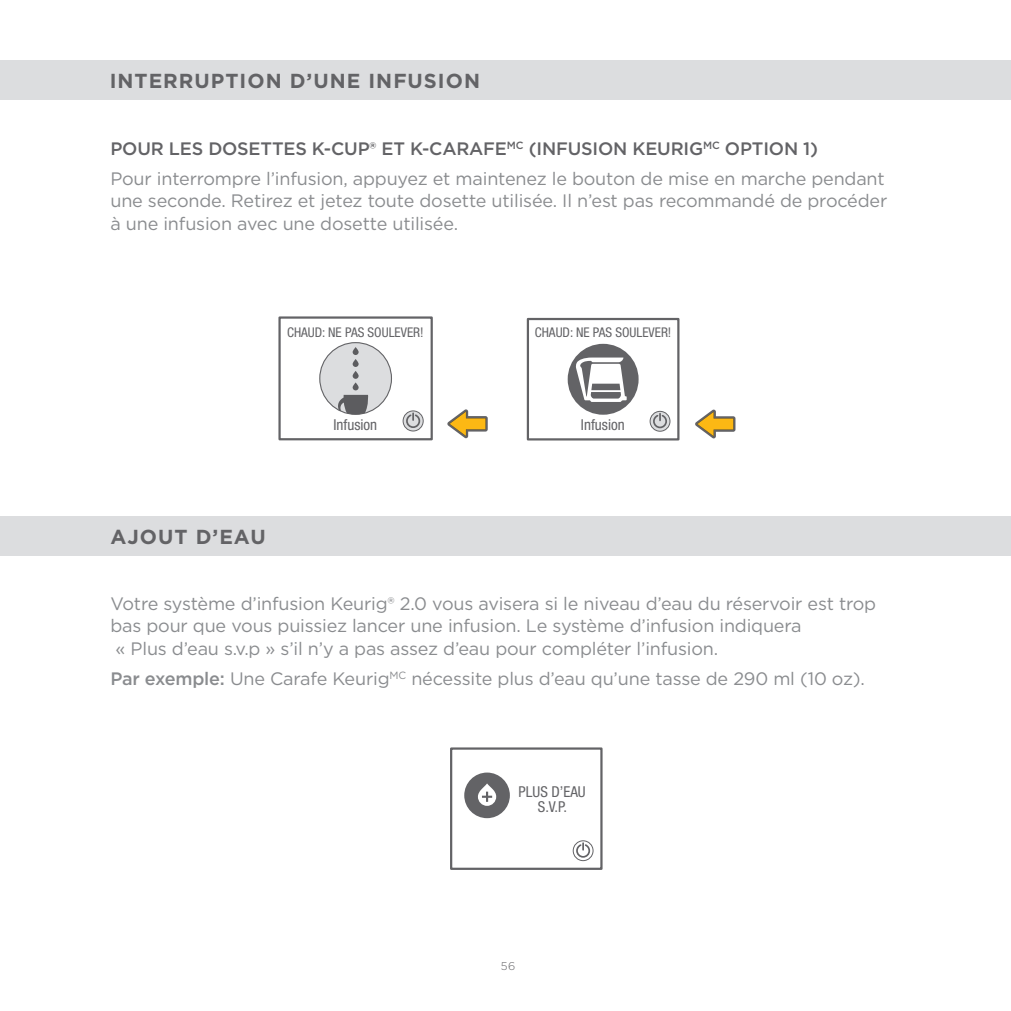
<style>
.page{position:relative;width:1011px;height:1011px;background:#fff}
.page>*{position:absolute;margin:0;border:0;box-sizing:border-box;transform-origin:0 0}
.t1{font:700 20.25px "Gotham";letter-spacing:.05em;color:#636366}
.t2{font:18px/22.5px "Gotham";letter-spacing:-.01em;color:#8a8c8f}
.t3{font:condensed 15.08px/15.1px "Helvetica Neue LT Std";color:#636366;text-align:center}
.t4{font:condensed 13.28px "Helvetica Neue LT Std";color:#636366}
.t5{font:300 11.25px "Gotham";color:#636366}
.s1{font-weight:500;color:#636366}
.s2{font-weight:500}
</style>
<div class="page">
<div style="left:0;top:60px;width:1010px;height:39px;background:#dcdddf"></div>
<svg style="left:447px;top:409px;width:40px;height:29px"></svg>
<div style="left:278px;top:316px;width:155px;height:124px;border:2px solid #636366"></div>
<div style="left:320px;top:342px;width:71px;height:72px;background:#dcdddf;border-radius:50%"></div>
<div style="left:319px;top:342px;width:73px;height:73px;border:1px solid #636366;border-radius:50%"></div>
<svg style="left:403px;top:411px;width:20px;height:20px"></svg>
<div style="left:402px;top:410px;width:21px;height:21px;border:1px solid #636366;border-radius:50%"></div>
<svg style="left:405px;top:413px;width:16px;height:16px"></svg>
<svg style="left:338px;top:395px;width:31px;height:19px"></svg>
<svg style="left:352px;top:347px;width:6px;height:8px"></svg>
<svg style="left:352px;top:359px;width:6px;height:8px"></svg>
<svg style="left:352px;top:371px;width:6px;height:8px"></svg>
<svg style="left:352px;top:382px;width:6px;height:8px"></svg>
<svg style="left:695px;top:409px;width:40px;height:29px"></svg>
<div style="left:526px;top:318px;width:153px;height:122px;border:2px solid #636366"></div>
<div style="left:567px;top:344px;width:71px;height:70px;background:#636366;border-radius:50%"></div>
<svg style="left:650px;top:411px;width:19px;height:20px"></svg>
<div style="left:649px;top:411px;width:21px;height:20px;border:1px solid #636366;border-radius:50%"></div>
<svg style="left:652px;top:413px;width:15px;height:16px"></svg>
<svg style="left:575px;top:357px;width:51px;height:45px"></svg>
<div style="left:450px;top:747px;width:152px;height:122px;border:2px solid #636366"></div>
<div style="left:464px;top:772px;width:46px;height:46px;background:#636366;border-radius:50%"></div>
<svg style="left:478px;top:783px;width:18px;height:22px"></svg>
<div style="left:572px;top:840px;width:21px;height:20px;border:1px solid #636366;border-radius:50%"></div>
<svg style="left:575px;top:842px;width:16px;height:16px"></svg>
<div style="left:0;top:515px;width:1010px;height:40px;background:#dcdddf"></div>
<p class="t1" style="left:110px;top:67px;width:372px">INTERRUPTION D’UNE INFUSION</p>
<p class="t2" style="left:110px;top:133px;width:775px;line-height:29.7px"><span class="s1">POUR LES DOSETTES K-CUP® ET K-CARAFE</span><sup>MC</sup> <span class="s1">(INFUSION KEURIG</span><sup>MC</sup> <span class="s1">OPTION 1)<br></span>Pour interrompre l’infusion, appuyez et maintenez le bouton de mise en marche pendant</p>
<p class="t2" style="left:110px;top:189px;width:778px">une seconde. Retirez et jetez toute dosette utilisée. Il n’est pas recommandé de procéder à une infusion avec une dosette utilisée.</p>
<p class="t4" style="left:287px;top:324px;width:138px">CHAUD: NE PAS SOULEVER!</p>
<p class="t4" style="left:534px;top:324px;width:138px">CHAUD: NE PAS SOULEVER!</p>
<p class="t1" style="left:110px;top:523px;width:157px">AJOUT D’EAU</p>
<p class="t3" style="left:333px;top:416px;width:45px">Infusion</p>
<p class="t3" style="left:581px;top:417px;width:45px">Infusion</p>
<p class="t2" style="left:110px;top:591px;width:767px">Votre système d’infusion Keurig® 2.0 vous avisera si le niveau d’eau du réservoir est trop bas pour que vous puissiez lancer une infusion. Le système d’infusion indiquera<br>« Plus d’eau s.v.p » s’il n’y a pas assez d’eau pour compléter l’infusion.</p>
<p class="t2" style="left:110px;top:666px;width:755px"><span class="s2">Par exemple:</span> Une Carafe Keurig<sup>MC</sup> nécessite plus d’eau qu’une tasse de 290 ml (10 oz).</p>
<p class="t3" style="left:518px;top:783px;width:69px">PLUS D’EAU<br>S.V.P.</p>
<p class="t5" style="left:501px;top:958px;width:16px">56</p>
</div>
